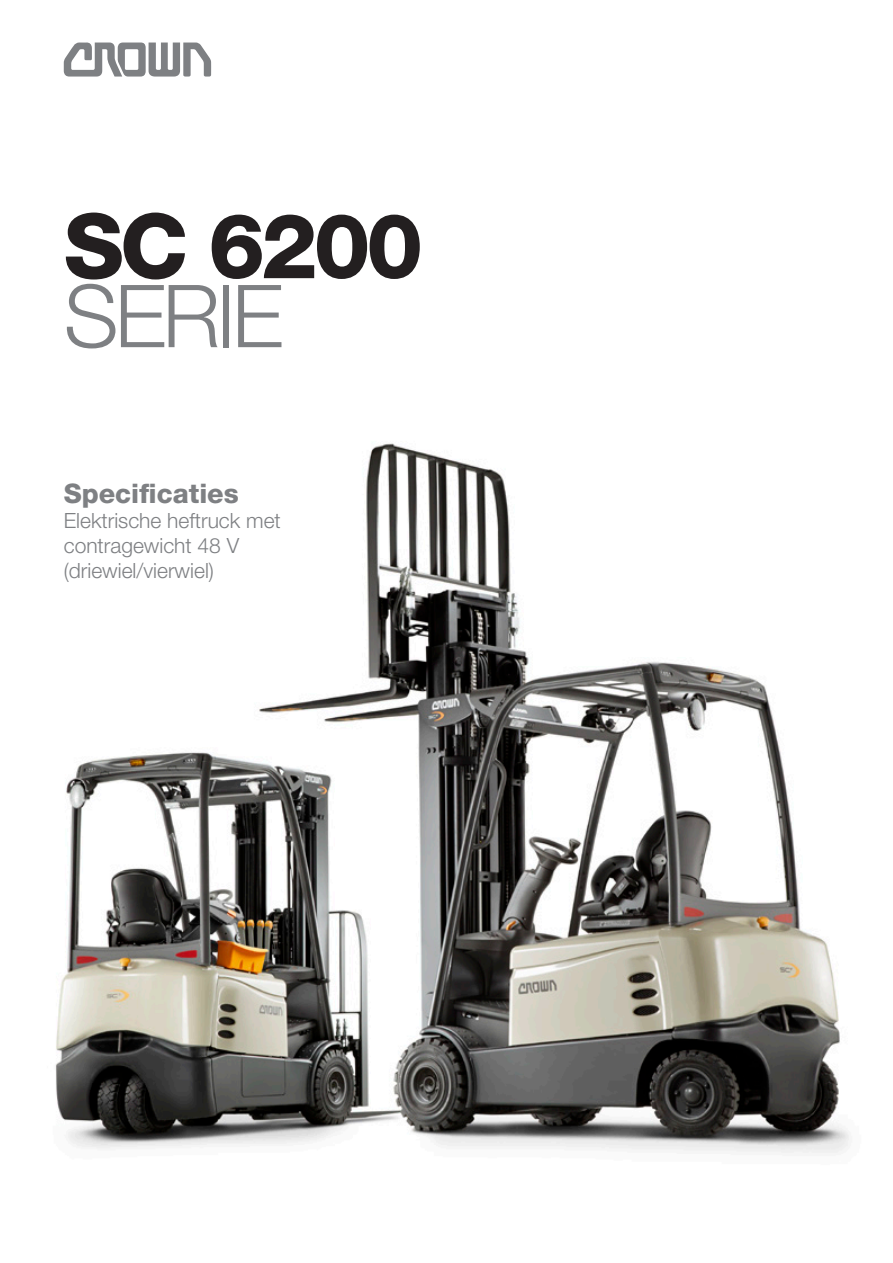
<style>
.page{position:relative;width:893px;height:1263px;background:#fff}
.page>*{position:absolute;margin:0;border:0;box-sizing:border-box;transform-origin:0 0}
.t1{font:800 90px "Helvetica Neue LT Pro";letter-spacing:-.045em;color:#231f20}
.t2{font:300 87px "Helvetica Neue LT Pro";letter-spacing:-.045em;color:#7e8083}
.t3{font:800 27px "Helvetica Neue LT Pro";color:#7e8083}
.t4{font:300 21px/25.2px "Helvetica Neue LT Pro";color:#7e8083}
</style>
<div class="page">
<img style="left:55px;top:443px;width:794px;height:710px">
<svg style="left:64px;top:43px;width:147px;height:34px"></svg>
<h1 class="t1" style="left:64px;top:193px;width:361px">SC 6200</h1>
<h2 class="t2" style="left:64px;top:263px;width:221px">SERIE</h2>
<p class="t3" style="left:64px;top:477px;width:177px">Specificaties</p>
<p class="t4" style="left:64px;top:507px;width:219px">Elektrische heftruck met contragewicht 48 V (driewiel/vierwiel)</p>
</div>
